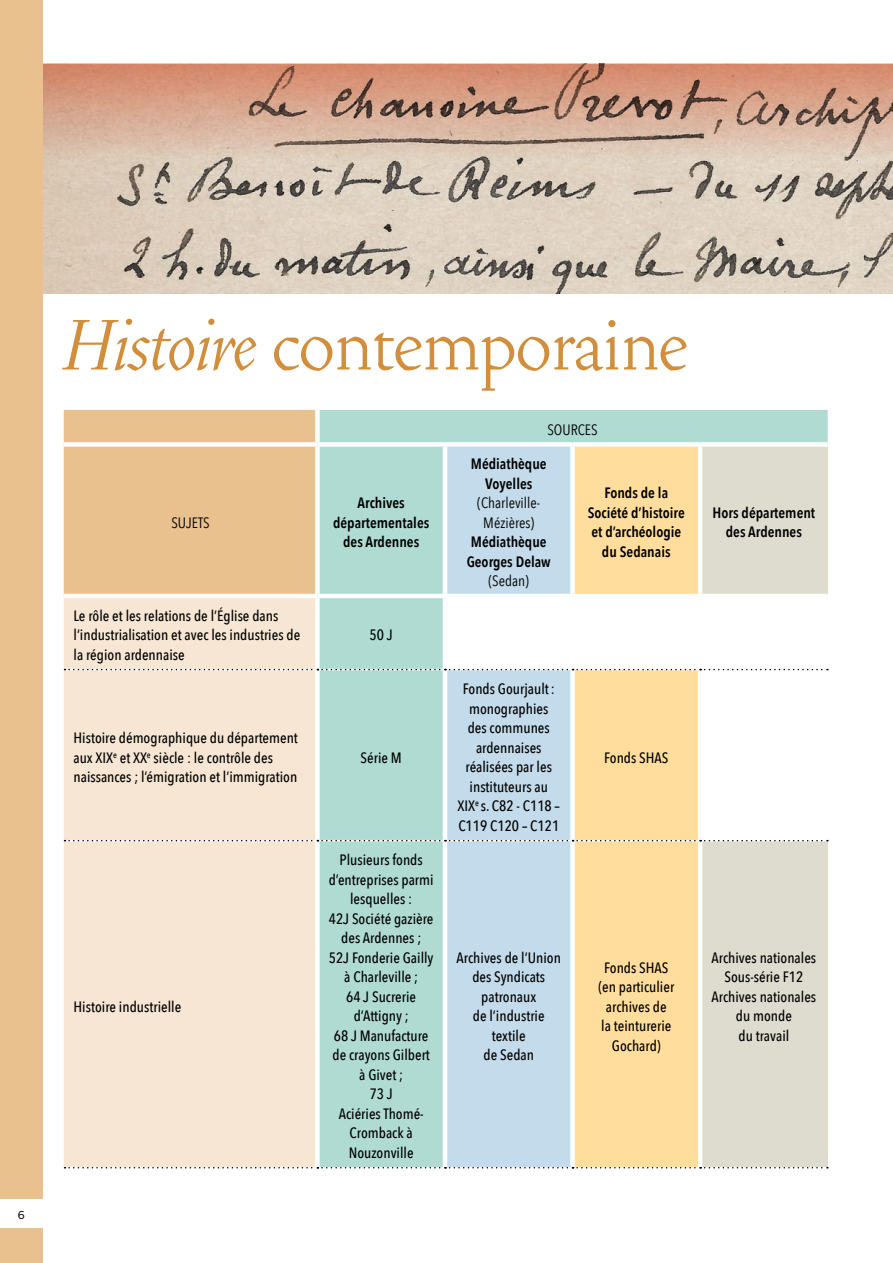
<style>
.page{position:relative;width:893px;height:1263px;background:#fff}
.page>*{position:absolute;margin:0;border:0;box-sizing:border-box;transform-origin:0 0}
.t1{font:300 90px "Vendetta OT";letter-spacing:-.02em;color:#d18f3e}
.t2{font:500 15px/19.5px "Avenir Next Condensed";color:#000;text-align:center}
.t3{font:600 15px/19.5px "Avenir Next Condensed";color:#000;text-align:center}
.t4{font:15px/19.5px "Avenir Next Condensed";color:#000;text-align:center}
.t5{font:300 12px "Mundial";color:#000}
.s1{font-style:italic}
</style>
<div class="page">
<img style="left:43px;top:214px;width:850px;height:80px">
<div style="left:64px;top:410px;width:251px;height:184px;background:#e9c18e"></div>
<svg style="left:320px;top:410px;width:508px;height:757px;fill:#b0dbd2"></svg>
<div style="left:317px;top:444px;width:128px;height:152px;background:#b0dbd2"></div>
<div style="left:445px;top:444px;width:128px;height:152px;background:#c3dbea"></div>
<div style="left:573px;top:444px;width:127px;height:152px;background:#ffdd9c"></div>
<div style="left:700px;top:444px;width:128px;height:152px;background:#dedccf"></div>
<div style="left:64px;top:598px;width:251px;height:570px;background:#f6e6d3"></div>
<div style="left:447px;top:670px;width:123px;height:497px;background:#c3dbea"></div>
<div style="left:575px;top:670px;width:123px;height:497px;background:#ffdd9c"></div>
<div style="left:700px;top:841px;width:128px;height:327px;background:#dedccf"></div>
<div style="left:64px;top:442px;width:253px;height:5px;background:#fff"></div>
<hr style="left:317px;top:594px;width:128px;height:4px;background:#fff">
<hr style="left:445px;top:594px;width:128px;height:4px;background:#fff">
<hr style="left:573px;top:594px;width:127px;height:4px;background:#fff">
<hr style="left:700px;top:594px;width:128px;height:4px;background:#fff">
<hr style="left:443px;top:598px;width:4px;height:71px;background:#fff">
<div style="left:570px;top:598px;width:5px;height:71px;background:#fff"></div>
<hr style="left:698px;top:598px;width:4px;height:71px;background:#fff">
<hr style="left:443px;top:670px;width:4px;height:170px;background:#fff">
<div style="left:570px;top:670px;width:5px;height:170px;background:#fff"></div>
<hr style="left:698px;top:670px;width:4px;height:170px;background:#fff">
<hr style="left:443px;top:841px;width:4px;height:326px;background:#fff">
<div style="left:570px;top:841px;width:5px;height:326px;background:#fff"></div>
<hr style="left:698px;top:841px;width:4px;height:326px;background:#fff">
<svg style="left:65px;top:669px;width:763px;height:1px"></svg>
<svg style="left:65px;top:840px;width:763px;height:1px"></svg>
<svg style="left:65px;top:1167px;width:763px;height:1px"></svg>
<div style="left:317px;top:442px;width:128px;height:5px;background:#fff"></div>
<div style="left:315px;top:447px;width:5px;height:147px;background:#fff"></div>
<div style="left:445px;top:442px;width:128px;height:5px;background:#fff"></div>
<hr style="left:443px;top:447px;width:4px;height:147px;background:#fff">
<div style="left:573px;top:442px;width:127px;height:5px;background:#fff"></div>
<div style="left:570px;top:447px;width:5px;height:147px;background:#fff"></div>
<div style="left:700px;top:442px;width:128px;height:5px;background:#fff"></div>
<hr style="left:698px;top:447px;width:4px;height:147px;background:#fff">
<svg style="left:43px;top:64px;width:850px;height:150px;background:#ccac98"></svg>
<div style="left:0;top:0;width:43px;height:1199px;background:#e9c18e"></div>
<div style="left:0;top:1229px;width:43px;height:34px;background:#e9c18e"></div>
<p class="t5" style="left:18px;top:1205px;width:8px">6</p>
<h1 class="t1" style="left:64px;top:300px;width:626px"><span class="s1">Histoire</span> contemporaine</h1>
<p class="t4" style="left:547px;top:419px;width:52px">SOURCES</p>
<p class="t4" style="left:171px;top:512px;width:40px">SUJETS</p>
<p class="t2" style="left:74px;top:606px;width:228px;text-align:left">Le rôle et les relations de l’Église dans l’industrialisation et avec les industries de la région ardennaise</p>
<p class="t2" style="left:74px;top:728px;width:226px;text-align:left">Histoire démographique du département aux XIX<sup>e</sup> et XX<sup>e</sup> siècle : le contrôle des naissances ; l’émigration et l’immigration</p>
<p class="t3" style="left:333px;top:493px;width:98px">Archives départementales des Ardennes</p>
<p class="t2" style="left:370px;top:625px;width:25px">50 J</p>
<p class="t2" style="left:361px;top:747px;width:43px">Série M</p>
<p class="t3" style="left:471px;top:454px;width:77px">Médiathèque<br>Voyelles</p>
<p class="t4" style="left:477px;top:492px;width:65px">(Charleville-<br>Mézières)</p>
<p class="t3" style="left:467px;top:532px;width:86px;text-align:left">Médiathèque<br>Georges Delaw</p>
<p class="t4" style="left:488px;top:570px;width:42px">(Sedan)</p>
<p class="t3" style="left:588px;top:483px;width:99px">Fonds de la<br>Société d’histoire et d’archéologie du Sedanais</p>
<p class="t2" style="left:457px;top:679px;width:104px">Fonds Gourjault: monographies<br>des communes ardennaises réalisées par les instituteurs au<br>XIX<sup>e</sup> s. C82 - C118 –<br>C119 C120 – C121</p>
<p class="t2" style="left:604px;top:747px;width:66px">Fonds SHAS</p>
<p class="t3" style="left:713px;top:502px;width:104px">Hors département des Ardennes</p>
<p class="t2" style="left:74px;top:997px;width:109px">Histoire industrielle</p>
<p class="t2" style="left:329px;top:850px;width:106px">Plusieurs fonds d’entreprises parmi lesquelles :<br>42J Société gazière des Ardennes ;<br>52J Fonderie Gailly à Charleville ;<br>64 J Sucrerie d’Attigny ;<br>68 J Manufacture de crayons Gilbert à Givet ;<br>73 J<br>Aciéries Thomé-<br>Cromback à<br>Nouzonville</p>
<p class="t2" style="left:457px;top:948px;width:106px">Archives de l’Union des Syndicats patronaux<br>de l’industrie textile<br>de Sedan</p>
<p class="t2" style="left:598px;top:958px;width:77px">Fonds SHAS (en particulier archives de<br>la teinturerie<br>Gochard)</p>
<p class="t2" style="left:712px;top:948px;width:106px">Archives nationales<br>Sous-série F12<br>Archives nationales du monde<br>du travail</p>
</div>
